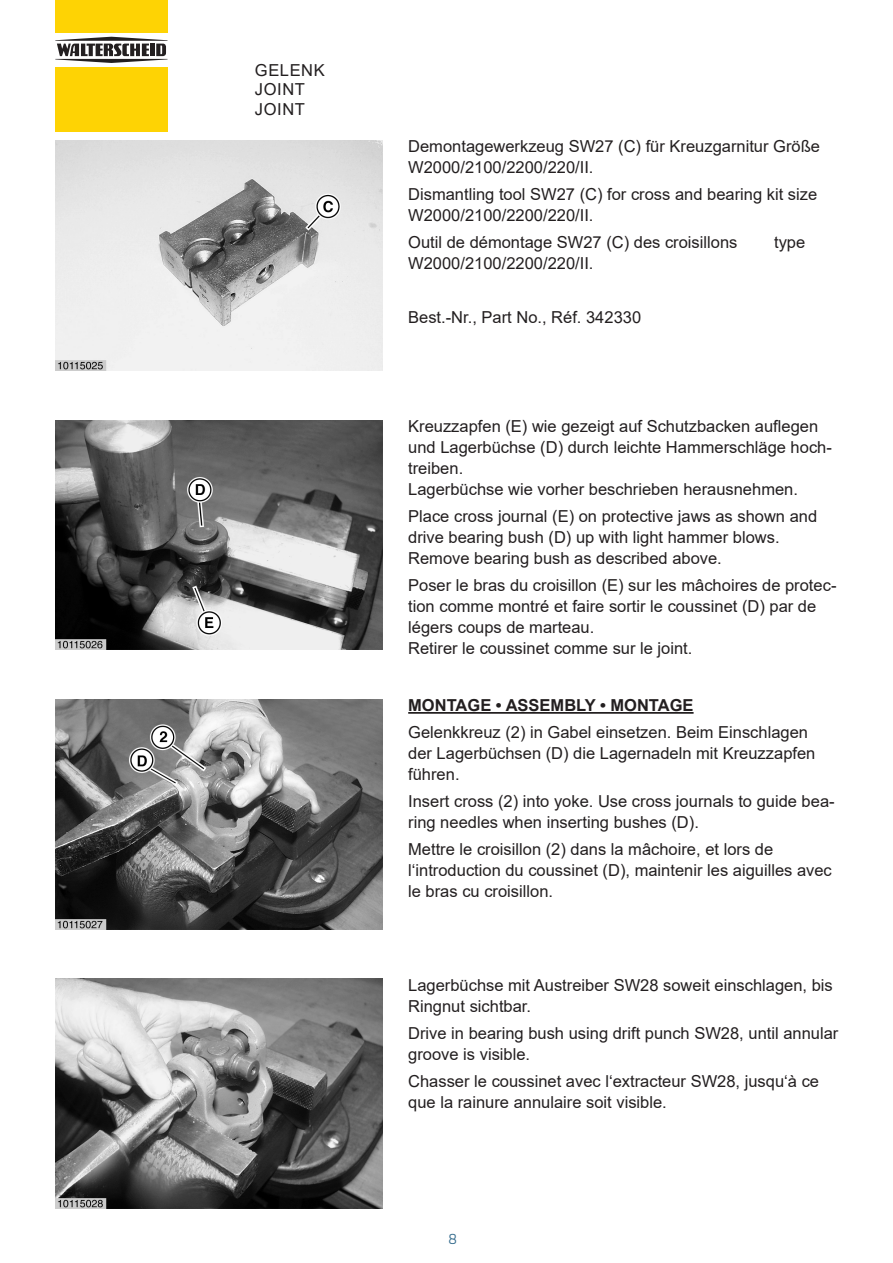
<style>
.page{position:relative;width:893px;height:1263px;background:#fff}
.page>*{position:absolute;margin:0;border:0;box-sizing:border-box;transform-origin:0 0}
.t1{font:16.5px/21px "Arial";color:#231f20}
.t2{font:700 16.5px "Arial";color:#231f20}
.t3{font:16.5px/19.8px "Arial";letter-spacing:.035em;color:#231f20}
.t4{font:13.5px "Univia Pro";color:#386e8f}
</style>
<div class="page">
<svg style="left:55px;top:37px;width:113px;height:26px"></svg>
<div style="left:55px;top:0;width:113px;height:33px;background:#fed304"></div>
<div style="left:55px;top:67px;width:113px;height:64px;background:#fed304"></div>
<hr style="left:408px;top:712px;width:286px;height:2px;background:#231f20">
<img style="left:55px;top:141px;width:328px;height:229px">
<img style="left:55px;top:420px;width:328px;height:230px">
<img style="left:55px;top:699px;width:328px;height:230px">
<img style="left:55px;top:979px;width:328px;height:229px">
<p class="t3" style="left:255px;top:60px;width:71px">GELENK<br>JOINT<br>JOINT</p>
<p class="t1" style="left:408px;top:136px;width:413px">Demontagewerkzeug SW27 (C) für Kreuzgarnitur Größe<br>W2000/2100/2200/220/II.</p>
<p class="t1" style="left:408px;top:184px;width:410px">Dismantling tool SW27 (C) for cross and bearing kit size<br>W2000/2100/2200/220/II.</p>
<p class="t1" style="left:408px;top:232px;width:331px">Outil de démontage SW27 (C) des croisillons</p>
<p class="t1" style="left:774px;top:232px;width:33px">type</p>
<p class="t1" style="left:408px;top:253px;width:187px">W2000/2100/2200/220/II.</p>
<p class="t1" style="left:408px;top:307px;width:234px">Best.-Nr., Part No., Réf. 342330</p>
<p class="t1" style="left:408px;top:415px;width:425px">Kreuzzapfen (E) wie gezeigt auf Schutzbacken auflegen und Lagerbüchse (D) durch leichte Hammerschläge hoch&shy;treiben.<br>Lagerbüchse wie vorher beschrieben herausnehmen.</p>
<p class="t1" style="left:408px;top:505px;width:411px">Place cross journal (E) on protective jaws as shown and drive bearing bush (D) up with light hammer blows.<br>Remove bearing bush as described above.</p>
<p class="t1" style="left:408px;top:574px;width:430px">Poser le bras du croisillon (E) sur les mâchoires de protec&shy;tion comme montré et faire sortir le coussinet (D) par de légers coups de marteau.<br>Retirer le coussinet comme sur le joint.</p>
<p class="t2" style="left:408px;top:694px;width:287px">MONTAGE • ASSEMBLY • MONTAGE</p>
<p class="t1" style="left:408px;top:722px;width:409px">Gelenkkreuz (2) in Gabel einsetzen. Beim Einschlagen der Lagerbüchsen (D) die Lagernadeln mit Kreuzzapfen führen.</p>
<p class="t1" style="left:408px;top:791px;width:428px">Insert cross (2) into yoke. Use cross journals to guide bea&shy;ring needles when inserting bushes (D).</p>
<p class="t1" style="left:408px;top:839px;width:425px">Mettre le croisillon (2) dans la mâchoire, et lors de l‘introduction du coussinet (D), maintenir les aiguilles avec le bras cu croisillon.</p>
<p class="t1" style="left:408px;top:974px;width:426px">Lagerbüchse mit Austreiber SW28 soweit einschlagen, bis<br>Ringnut sichtbar.</p>
<p class="t1" style="left:408px;top:1022px;width:432px">Drive in bearing bush using drift punch SW28, until annular groove is visible.</p>
<p class="t1" style="left:408px;top:1070px;width:412px">Chasser le coussinet avec l‘extracteur SW28, jusqu‘à ce que la rainure annulaire soit visible.</p>
<p class="t4" style="left:449px;top:1229px;width:10px">8</p>
</div>
